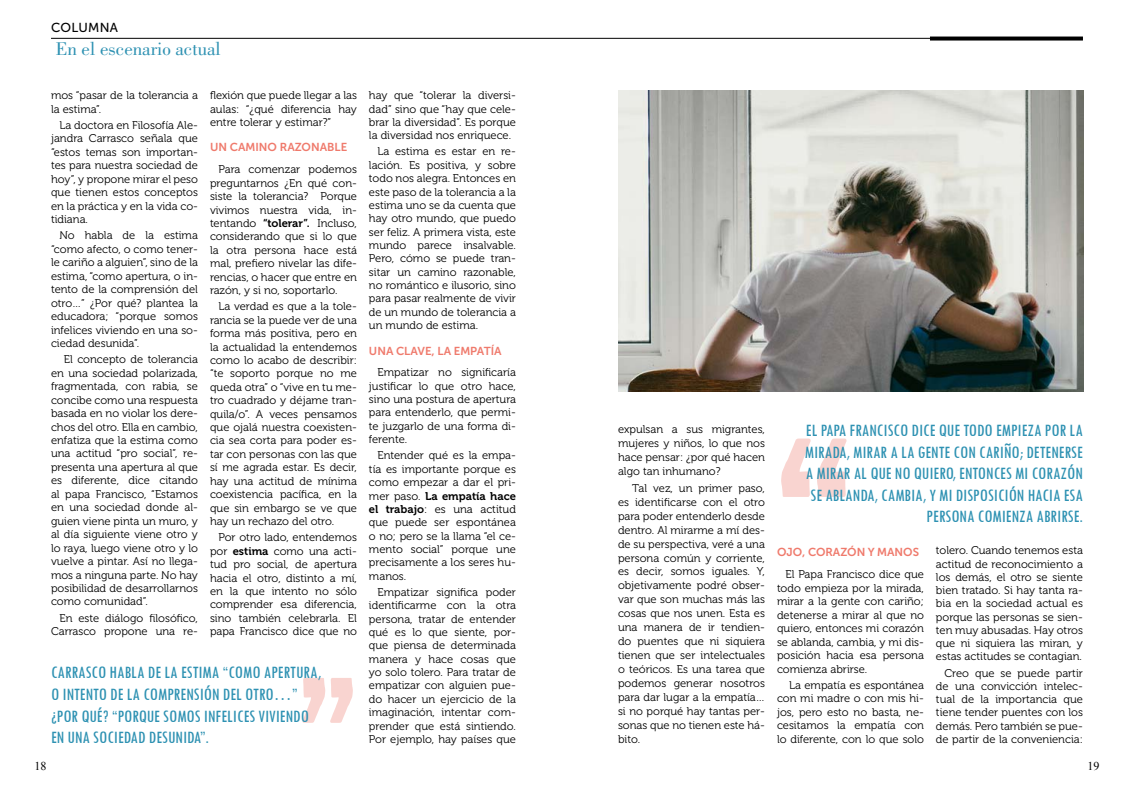
<style>
.page{position:relative;width:1134px;height:794px;background:#fff}
.page>*{position:absolute;margin:0;border:0;box-sizing:border-box;transform-origin:0 0}
.t1{font:19px "Bodoni Std";color:#2d91b2}
.t2{font:condensed 18px/21.5px "Tw Cen";color:#2d91b2}
.t3{font:13px "Museo Sans 500";letter-spacing:.02em;color:#000}
.t4{font:12px "Times New Roman";color:#000}
.t5{font:11.5px "Museo Sans Cyrl W03 700";color:#ef7a6c}
.t6{font:11.2px/13.4px "Museo 300";color:#000;text-align:justify}
.t7{font:11.2px "Museo 700";color:#000}
.s1{font-family:"Museo 700"}
.s2{font-family:"Museo 300"}
</style>
<div class="page">
<hr style="left:51px;top:38px;width:913px;height:1px;background:#000">
<svg style="left:930px;top:37px;width:153px;height:4px"></svg>
<svg style="left:303px;top:678px;width:50px;height:45px"></svg>
<svg style="left:781px;top:438px;width:65px;height:59px"></svg>
<img style="left:618px;top:91px;width:466px;height:300px">
<p class="t3" style="left:51px;top:21px;width:69px">COLUMNA</p>
<h1 class="t1" style="left:56px;top:38px;width:167px">En el escenario actual</h1>
<p class="t6" style="left:51px;top:89px;width:148px">mos “pasar de la tolerancia a la estima”.</p>
<p class="t6" style="left:51px;top:119px;width:148px;text-indent:9px">La doctora en Filosofía Ale&shy;jandra Carrasco señala que “estos temas son importan&shy;tes para nuestra sociedad de hoy”, y propone mirar el peso que tienen estos conceptos en la práctica y en la vida co&shy;tidiana.</p>
<p class="t6" style="left:51px;top:229px;width:148px;text-indent:9px">No habla de la estima “como afecto, o como tener&shy;le cariño a alguien”, sino de la estima, “como apertura, o in&shy;tento de la comprensión del otro…” ¿Por qué? plantea la educadora; “porque somos infelices viviendo en una so&shy;ciedad desunida”.</p>
<p class="t6" style="left:51px;top:353px;width:148px;text-indent:13px">El concepto de tolerancia en una sociedad polarizada, fragmentada, con rabia, se concibe como una respuesta basada en no violar los dere&shy;chos del otro. Ella en cambio, enfatiza que la estima como una actitud “pro social”, re&shy;presenta una apertura al que es diferente, dice citando al papa Francisco, “Estamos en una sociedad donde al&shy;guien viene pinta un muro, y al día siguiente viene otro y lo raya, luego viene otro y lo vuelve a pintar. Así no llega&shy;mos a ninguna parte. No hay posibilidad de desarrollarnos como comunidad”.</p>
<p class="t6" style="left:51px;top:611px;width:148px;text-align:right">En este diálogo filosófico,<br>Carrasco propone una re-</p>
<p class="t6" style="left:210px;top:89px;width:148px">flexión que puede llegar a las aulas: “¿qué diferencia hay entre tolerar y estimar?”</p>
<p class="t5" style="left:210px;top:141px;width:139px">UN CAMINO RAZONABLE</p>
<p class="t6" style="left:210px;top:163px;width:148px;text-indent:9px">Para comenzar podemos preguntarnos ¿En qué con&shy;siste la tolerancia? Porque vivimos nuestra vida, in&shy;tentando <span class="s1">“tolerar”.</span> Incluso, considerando que si lo que la otra persona hace está mal, prefiero nivelar las dife&shy;rencias, o hacer que entre en razón, y si no, soportarlo.</p>
<p class="t6" style="left:210px;top:300px;width:148px;text-indent:9px">La verdad es que a la tole&shy;rancia se la puede ver de una forma más positiva, pero en la actualidad la entendemos como lo acabo de describir: “te soporto porque no me queda otra” o “vive en tu me&shy;tro cuadrado y déjame tran&shy;quila/o”. A veces pensamos que ojalá nuestra coexisten&shy;cia sea corta para poder es&shy;tar con personas con las que sí me agrada estar. Es decir, hay una actitud de mínima coexistencia pacífica, en la que sin embargo se ve que hay un rechazo del otro.</p>
<p class="t6" style="left:210px;top:531px;width:148px;text-indent:9px">Por otro lado, entendemos por <span class="s1">estima</span> como una acti&shy;tud pro social, de apertura hacia el otro, distinto a mí, en la que intento no sólo comprender esa diferencia, sino también celebrarla. El papa Francisco dice que no</p>
<h2 class="t2" style="left:51px;top:661px;width:272px">CARRASCO HABLA DE LA ESTIMA “COMO APERTURA, O INTENTO DE LA COMPRENSIÓN DEL OTRO…” ¿POR QUÉ? “PORQUE SOMOS INFELICES VIVIENDO EN UNA SOCIEDAD DESUNIDA”.</h2>
<p class="t6" style="left:369px;top:89px;width:148px">hay que “tolerar la diversi&shy;dad” sino que “hay que cele&shy;brar la diversidad”. Es porque la diversidad nos enriquece.</p>
<p class="t6" style="left:369px;top:145px;width:148px;text-indent:9px">La estima es estar en re&shy;lación. Es positiva, y sobre todo nos alegra. Entonces en este paso de la tolerancia a la estima uno se da cuenta que hay otro mundo, que puedo ser feliz. A primera vista, este mundo parece insalvable.<br>Pero, cómo se puede tran&shy;sitar un camino razonable, no romántico e ilusorio, sino para pasar realmente de vivir de un mundo de tolerancia a un mundo de estima.</p>
<p class="t5" style="left:369px;top:344px;width:134px">UNA CLAVE, LA EMPATÍA</p>
<p class="t6" style="left:369px;top:366px;width:148px;text-indent:9px">Empatizar no significaría justificar lo que otro hace, sino una postura de apertura para entenderlo, que permi&shy;te juzgarlo de una forma di&shy;ferente.</p>
<p class="t6" style="left:369px;top:449px;width:148px;text-indent:9px">Entender qué es la empa&shy;tía es importante porque es como empezar a dar el pri-</p>
<p class="t7" style="left:369px;top:489px;width:148px"><span class="s2">mer paso.</span> La empatía hace</p>
<p class="t6" style="left:369px;top:502px;width:148px"><span class="s1">el trabajo</span>: es una actitud que puede ser espontánea o no; pero se la llama “el ce&shy;mento social” porque une precisamente a los seres hu&shy;manos.</p>
<p class="t6" style="left:369px;top:585px;width:148px;text-indent:9px">Empatizar significa poder identificarme con la otra persona, tratar de entender qué es lo que siente, por&shy;que piensa de determinada manera y hace cosas que yo solo tolero. Para tratar de empatizar con alguien pue&shy;do hacer un ejercicio de la imaginación, intentar com&shy;prender que está sintiendo.<br>Por ejemplo, hay países que</p>
<p class="t6" style="left:618px;top:422px;width:148px;line-height:14px">expulsan a sus migrantes, mujeres y niños, lo que nos hace pensar: ¿por qué hacen algo tan inhumano?</p>
<p class="t6" style="left:618px;top:481px;width:148px;line-height:14px;text-indent:14px">Tal vez, un primer paso, es identificarse con el otro para poder entenderlo desde dentro. Al mirarme a mí des&shy;de su perspectiva, veré a una persona común y corriente, es decir, somos iguales. Y, objetivamente podré obser&shy;var que son muchas más las cosas que nos unen. Esta es una manera de ir tendien&shy;do puentes que ni siquiera tienen que ser intelectuales o teóricos. Es una tarea que podemos generar nosotros para dar lugar a la empatía… si no porqué hay tantas per&shy;sonas que no tienen este há&shy;bito.</p>
<h2 class="t2" style="left:805px;top:419px;width:279px;text-align:right">EL PAPA FRANCISCO DICE QUE TODO EMPIEZA POR LA MIRADA, MIRAR A LA GENTE CON CARIÑO; DETENERSE A MIRAR AL QUE NO QUIERO, ENTONCES MI CORAZÓN SE ABLANDA, CAMBIA, Y MI DISPOSICIÓN HACIA ESA PERSONA COMIENZA ABRIRSE.</h2>
<p class="t5" style="left:777px;top:546px;width:144px">OJO, CORAZÓN Y MANOS</p>
<p class="t6" style="left:777px;top:568px;width:148px;text-indent:9px">El Papa Francisco dice que todo empieza por la mirada, mirar a la gente con cariño; detenerse a mirar al que no quiero, entonces mi corazón se ablanda, cambia, y mi dis&shy;posición hacia esa persona comienza abrirse.</p>
<p class="t6" style="left:777px;top:678px;width:148px;text-indent:12px">La empatía es espontánea con mi madre o con mis hi&shy;jos, pero esto no basta, ne&shy;cesitamos la empatía con lo diferente, con lo que solo</p>
<p class="t6" style="left:936px;top:544px;width:148px">tolero. Cuando tenemos esta actitud de reconocimiento a los demás, el otro se siente bien tratado. Si hay tanta ra&shy;bia en la sociedad actual es porque las personas se sien&shy;ten muy abusadas. Hay otros que ni siquiera las miran, y estas actitudes se contagian.</p>
<p class="t6" style="left:936px;top:666px;width:148px;text-indent:9px">Creo que se puede partir de una convicción intelec&shy;tual de la importancia que tiene tender puentes con los demás. Pero también se pue&shy;de partir de la conveniencia:</p>
<p class="t4" style="left:35px;top:758px;width:13px">18</p>
<p class="t4" style="left:1087px;top:758px;width:13px">19</p>
</div>
